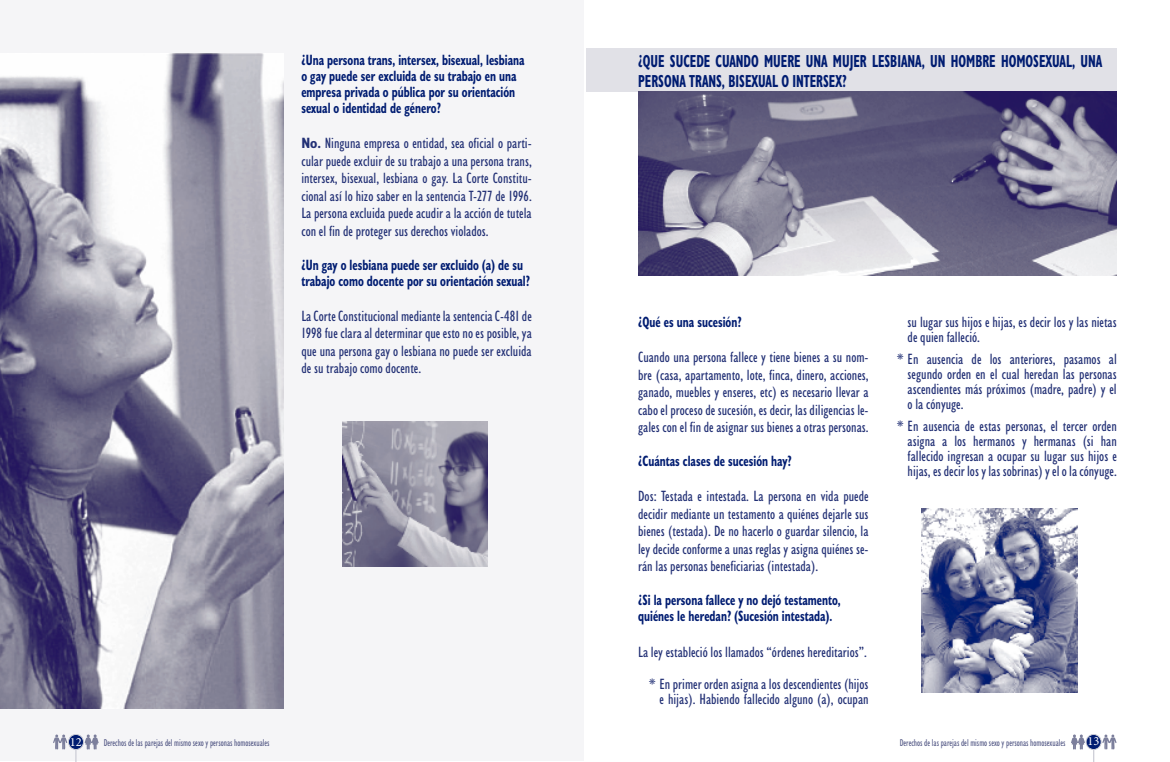
<style>
.page{position:relative;width:1170px;height:762px;background:#fff}
.page>*{position:absolute;margin:0;border:0;box-sizing:border-box;transform-origin:0 0}
.t1{font:700 condensed 17.5px "Humanist 521 BT";color:#001c71;scale:.75 1}
.t2{font:condensed 15px/17.5px "Humanist 521 BT";color:#223075;text-align:justify}
.t3{font:700 condensed 15px/16.2px "Humanist 521 BT";color:#001c71;scale:.8 1}
.t4{font:12.5px "Minion Pro";color:#fff}
.t5{font:condensed 10px "Humanist 521 BT";color:#545986;scale:.9 1}
.s1{font-weight:700}
</style>
<div class="page">
<svg style="left:1071px;top:734px;width:13px;height:15px"></svg>
<div style="left:1085px;top:734px;width:16px;height:15px;background:#001c71;border-radius:50%"></div>
<div style="left:1085px;top:734px;width:16px;height:16px;border:1px solid #cccdd6;border-radius:50%"></div>
<svg style="left:1102px;top:734px;width:14px;height:15px"></svg>
<svg style="left:1093px;top:750px;width:1px;height:12px"></svg>
<div style="left:0;top:1px;width:584px;height:760px;background:#f5f5f7"></div>
<svg style="left:85px;top:734px;width:14px;height:15px"></svg>
<div style="left:68px;top:734px;width:15px;height:15px;background:#001c71;border-radius:50%"></div>
<div style="left:68px;top:734px;width:16px;height:16px;border:1px solid #cccdd6;border-radius:50%"></div>
<svg style="left:53px;top:734px;width:14px;height:15px"></svg>
<svg style="left:75px;top:750px;width:1px;height:12px"></svg>
<div style="left:586px;top:48px;width:530px;height:43px;background:#e1e1e7"></div>
<img style="left:921px;top:508px;width:156px;height:185px">
<img style="left:638px;top:91px;width:478px;height:184px">
<img style="left:342px;top:421px;width:145px;height:145px">
<img style="left:0;top:53px;width:283px;height:656px">
<p class="t3" style="left:301px;top:51px;width:280px">¿Una persona trans, intersex, bisexual, lesbiana o gay puede ser excluida de su trabajo en una empresa privada o pública por su orientación sexual o identidad de género?</p>
<p class="t2" style="left:301px;top:135px;width:232px"><span class="s1">No.</span> Ninguna empresa o entidad, sea oficial o parti&shy;cular puede excluir de su trabajo a una persona trans, intersex, bisexual, lesbiana o gay. La Corte Constitu&shy;cional así lo hizo saber en la sentencia T-277 de 1996.<br>La persona excluida puede acudir a la acción de tutela con el fin de proteger sus derechos violados.</p>
<p class="t3" style="left:301px;top:256px;width:287px">¿Un gay o lesbiana puede ser excluido (a) de su trabajo como docente por su orientación sexual?</p>
<p class="t2" style="left:301px;top:307px;width:232px">La Corte Constitucional mediante la sentencia C-481 de 1998 fue clara al determinar que esto no es posible, ya que una persona gay o lesbiana no puede ser excluida de su trabajo como docente.</p>
<p class="t1" style="left:638px;top:50px;width:179px">¿QUE SUCEDECUANDOMUERE</p>
<p class="t1" style="left:805px;top:50px;width:46px">UNA MUJER</p>
<p class="t1" style="left:872px;top:50px;width:10px">LESBIANA</p>
<p class="t1" style="left:921px;top:50px;width:50px">, UN HOMBRE</p>
<p class="t1" style="left:1000px;top:50px;width:11px">HOMOSEXUAL</p>
<p class="t1" style="left:1071px;top:50px;width:22px">, UNA</p>
<p class="t1" style="left:638px;top:70px;width:10px">PERSONA</p>
<p class="t1" style="left:689px;top:70px;width:62px">TRANS, BISEXUAL</p>
<p class="t1" style="left:781px;top:70px;width:48px">OINTERSEX</p>
<p class="t1" style="left:842px;top:70px;width:8px">?</p>
<p class="t3" style="left:638px;top:314px;width:131px">¿Qué es una sucesión?</p>
<p class="t2" style="left:638px;top:348px;width:232px">Cuando una persona fallece y tiene bienes a su nom&shy;bre (casa, apartamento, lote, finca, dinero, acciones, ganado, muebles y enseres, etc) es necesario llevar a cabo el proceso de sucesión, es decir, las diligencias le&shy;gales con el fin de asignar sus bienes a otras personas.</p>
<p class="t3" style="left:638px;top:452px;width:194px">¿Cuántas clases de sucesión hay?</p>
<p class="t2" style="left:638px;top:487px;width:232px">Dos: Testada e intestada. La persona en vida puede decidir mediante un testamento a quiénes dejarle sus bienes (testada). De no hacerlo o guardar silencio, la ley decide conforme a unas reglas y asigna quiénes se&shy;rán las personas beneficiarias (intestada).</p>
<p class="t3" style="left:638px;top:591px;width:255px">¿Si la persona fallece y no dejó testamento, quiénes le heredan? (Sucesión intestada).</p>
<p class="t2" style="left:638px;top:635px;width:232px;line-height:32.5px;text-align:right">La ley estableció los llamados “órdenes hereditarios”. * En primer orden asigna a los descendientes (hijos</p>
<p class="t2" style="left:659px;top:690px;width:211px">e hijas). Habiendo fallecido alguno (a), ocupan</p>
<p class="t2" style="left:907px;top:315px;width:211px;line-height:15px">su lugar sus hijos e hijas, es decir los y las nietas de quien falleció.</p>
<p class="t2" style="left:907px;top:352px;width:211px;line-height:15px;text-indent:-11px">* En ausencia de los anteriores, pasamos al segundo orden en el cual heredan las personas ascendientes más próximos (madre, padre) y el o la cónyuge.</p>
<p class="t2" style="left:907px;top:419px;width:211px;line-height:15px;text-indent:-11px">* En ausencia de estas personas, el tercer orden asigna a los hermanos y hermanas (si han fallecido ingresan a ocupar su lugar sus hijos e hijas, es decir los y las sobrinas) y el o la cónyuge.</p>
<p class="t4" style="left:70px;top:733px;width:13px">12</p>
<p class="t5" style="left:104px;top:736px;width:186px">Derechos de las parejas del mismo sexo y personas homosexuales</p>
<p class="t5" style="left:899px;top:736px;width:186px">Derechos de las parejas del mismo sexo y personas homosexuales</p>
<p class="t4" style="left:1087px;top:733px;width:13px">13</p>
</div>
